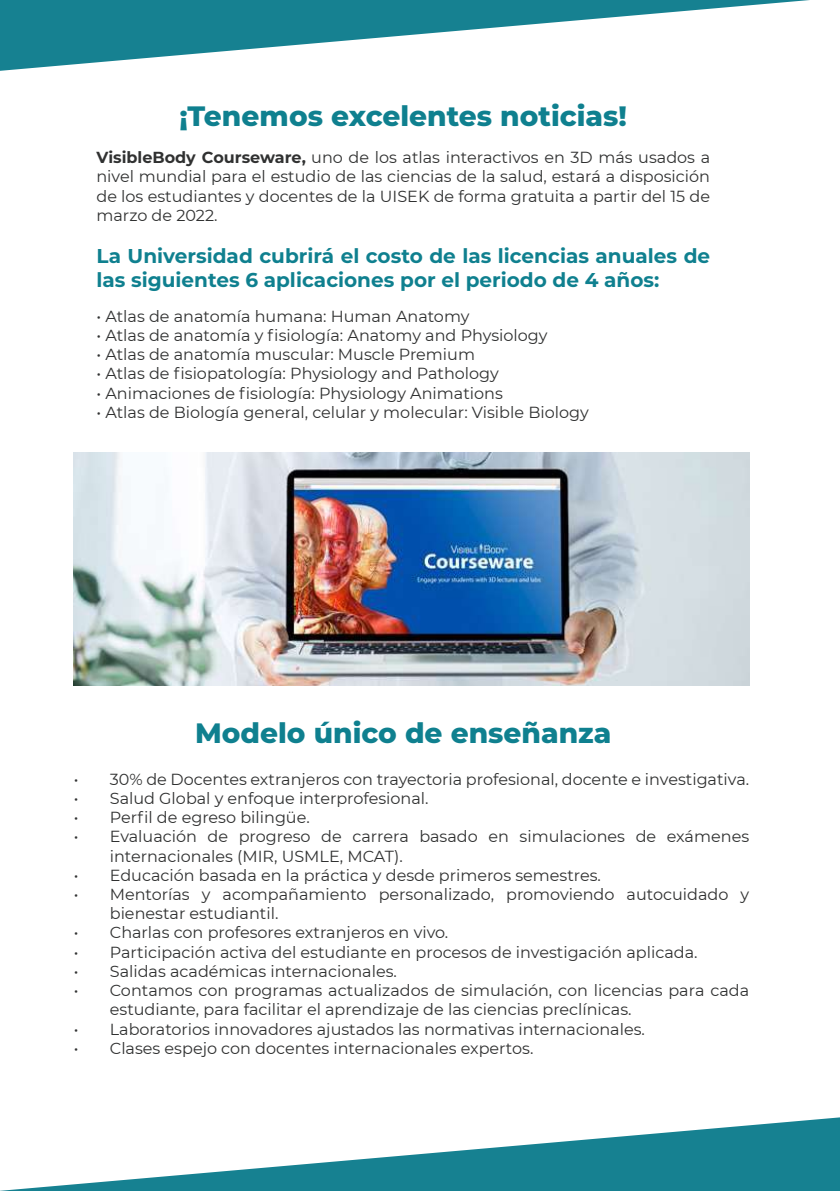
<style>
.page{position:relative;width:840px;height:1191px;background:#fff}
.page>*{position:absolute;margin:0;border:0;box-sizing:border-box;transform-origin:0 0}
.t1{font:800 28px "Montserrat";color:#0f808f}
.t2{font:700 20px/24px "Montserrat";color:#0f808f}
.t3{font:16px/19.2px "Montserrat";color:#303131}
.s1{font-weight:700}
</style>
<div class="page">
<img style="left:74px;top:452px;width:674px;height:234px">
<svg style="left:0;top:0;width:809px;height:71px"></svg>
<svg style="left:0;top:1117px;width:839px;height:74px"></svg>
<h1 class="t1" style="left:179px;top:96px;width:448px">¡Tenemos excelentes noticias!</h1>
<p class="t3" style="left:96px;top:147px;width:614px;text-align:justify"><span class="s1">VisibleBody Courseware,</span> uno de los atlas interactivos en 3D más usados a nivel mundial para el estudio de las ciencias de la salud, estará a disposición de los estudiantes y docentes de la UISEK de forma gratuita a partir del 15 de marzo de 2022.</p>
<p class="t2" style="left:96px;top:243px;width:614px">La Universidad cubrirá el costo de las licencias anuales de las siguientes 6 aplicaciones por el periodo de 4 años:</p>
<p class="t3" style="left:96px;top:306px;width:374px">• Atlas de anatomía humana: Human Anatomy</p>
<p class="t3" style="left:96px;top:325px;width:452px">• Atlas de anatomía y fisiología: Anatomy and Physiology</p>
<p class="t3" style="left:96px;top:344px;width:380px">• Atlas de anatomía muscular: Muscle Premium</p>
<p class="t3" style="left:96px;top:363px;width:404px">• Atlas de fisiopatología: Physiology and Pathology</p>
<p class="t3" style="left:96px;top:383px;width:407px">• Animaciones de fisiología: Physiology Animations</p>
<p class="t3" style="left:96px;top:402px;width:493px">• Atlas de Biología general, celular y molecular: Visible Biology</p>
<h1 class="t1" style="left:195px;top:712px;width:417px">Modelo único de enseñanza</h1>
<p class="t3" style="left:74px;top:769px;width:676px">• 30% de Docentes extranjeros con trayectoria profesional, docente e investigativa.</p>
<p class="t3" style="left:74px;top:788px;width:356px">• Salud Global y enfoque interprofesional.</p>
<p class="t3" style="left:74px;top:807px;width:237px">• Perfil de egreso bilingüe.</p>
<p class="t3" style="left:110px;top:826px;width:640px;text-indent:-36px">• Evaluación de progreso de carrera basado en simulaciones de exámenes internacionales (MIR, USMLE, MCAT).</p>
<p class="t3" style="left:74px;top:865px;width:528px">• Educación basada en la práctica y desde primeros semestres.</p>
<p class="t3" style="left:110px;top:884px;width:640px;text-indent:-36px">• Mentorías y acompañamiento personalizado, promoviendo autocuidado y bienestar estudiantil.</p>
<p class="t3" style="left:74px;top:922px;width:376px">• Charlas con profesores extranjeros en vivo.</p>
<p class="t3" style="left:74px;top:941px;width:625px">• Participación activa del estudiante en procesos de investigación aplicada.</p>
<p class="t3" style="left:74px;top:961px;width:324px">• Salidas académicas internacionales.</p>
<p class="t3" style="left:110px;top:980px;width:640px;text-indent:-36px">• Contamos con programas actualizados de simulación, con licencias para cada estudiante, para facilitar el aprendizaje de las ciencias preclínicas.</p>
<p class="t3" style="left:74px;top:1018px;width:572px">• Laboratorios innovadores ajustados las normativas internacionales.</p>
<p class="t3" style="left:74px;top:1037px;width:461px">• Clases espejo con docentes internacionales expertos.</p>
</div>
